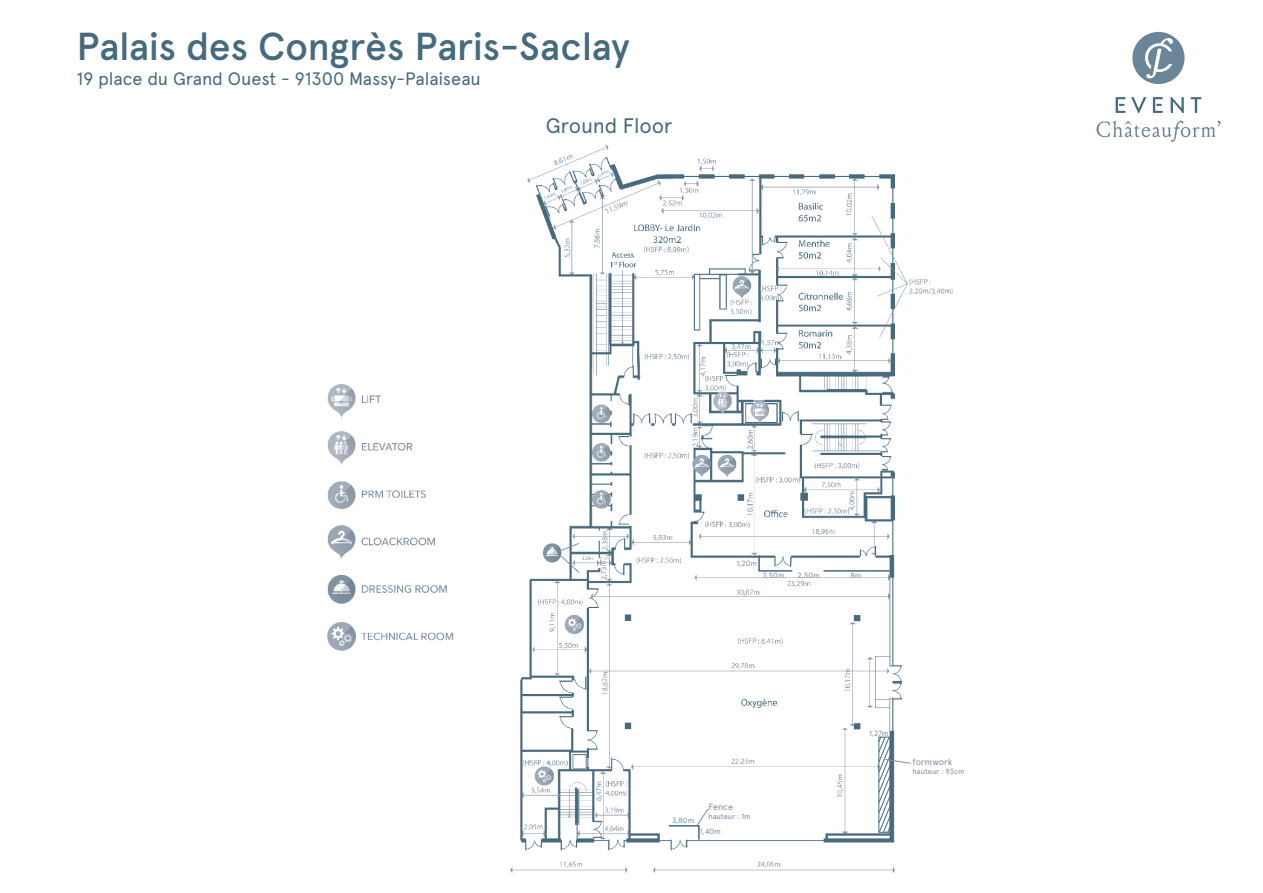
<style>
.page{position:relative;width:1263px;height:893px;background:#fff}
.page>*{position:absolute;margin:0;border:0;box-sizing:border-box;transform-origin:0 0}
.t1{font:500 39px "Apercu";letter-spacing:-.01em;color:#466a7e}
.t2{font:21px "Apercu";letter-spacing:-.01em;color:#466a7e}
.t3{font:18px "Apercu";letter-spacing:-.005em;color:#466a7e}
.t4{font:9px "Apercu";letter-spacing:-.01em;color:#7f8fa0}
.t5{font:7.65px "Apercu";color:#7f8fa0}
.t6{font:7.5px "Apercu";letter-spacing:-.005em;color:#7f8fa0}
</style>
<div class="page">
<svg style="left:1096px;top:121px;width:124px;height:21px"></svg>
<svg style="left:1132px;top:32px;width:52px;height:52px"></svg>
<svg style="left:1131px;top:97px;width:15px;height:16px"></svg>
<svg style="left:1171px;top:97px;width:13px;height:16px"></svg>
<svg style="left:1191px;top:97px;width:10px;height:16px"></svg>
<svg style="left:1153px;top:97px;width:10px;height:16px"></svg>
<svg style="left:1115px;top:97px;width:10px;height:16px"></svg>
<img style="left:327px;top:145px;width:626px;height:727px">
<svg style="left:757px;top:554px;width:37px;height:18px"></svg>
<hr style="left:823px;top:570px;width:67px;height:2px;background:#466a7e">
<svg style="left:878px;top:736px;width:33px;height:97px"></svg>
<svg style="left:667px;top:808px;width:41px;height:33px"></svg>
<h1 class="t1" style="left:77px;top:22px;width:555px">Palais des Congrès Paris-Saclay</h1>
<p class="t3" style="left:77px;top:68px;width:406px">19 place du Grand Ouest - 91300 Massy-Palaiseau</p>
<p class="t2" style="left:546px;top:113px;width:128px">Ground Floor</p>
<p class="t5" style="left:736px;top:559px;width:22px">1,20m</p>
<p class="t5" style="left:762px;top:571px;width:24px">3,50m</p>
<p class="t5" style="left:797px;top:571px;width:24px">2,50m</p>
<p class="t5" style="left:850px;top:571px;width:12px">8m</p>
<p class="t4" style="left:708px;top:802px;width:26px">Fence</p>
<p class="t6" style="left:708px;top:812px;width:44px">hauteur : 1m</p>
<p class="t5" style="left:700px;top:827px;width:22px">1,40m</p>
<p class="t5" style="left:672px;top:816px;width:23px">3,80m</p>
<p class="t5" style="left:869px;top:728px;width:21px">1,27m</p>
<p class="t4" style="left:912px;top:757px;width:41px">formwork</p>
<p class="t6" style="left:912px;top:767px;width:54px">hauteur : 93cm</p>
</div>
